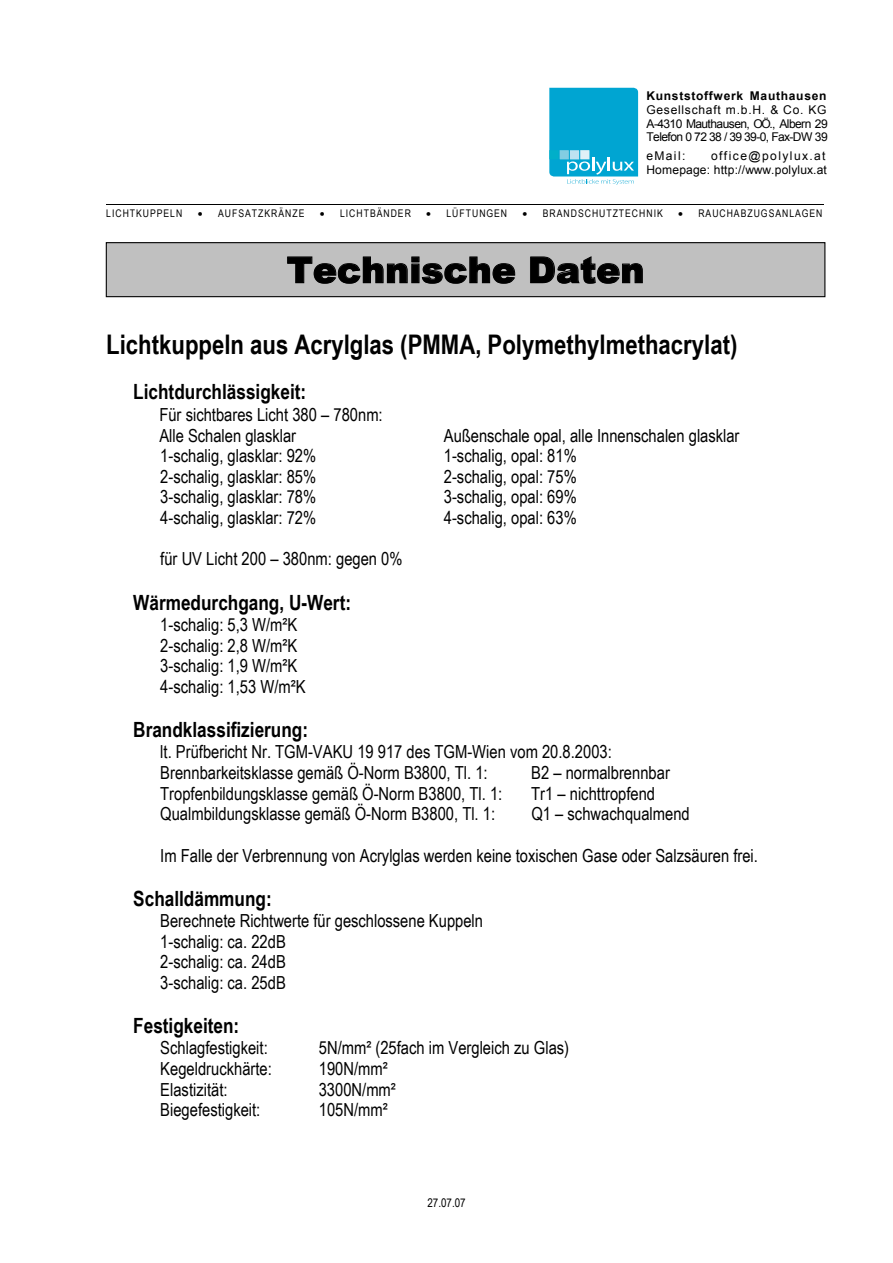
<style>
.page{position:relative;width:893px;height:1263px;background:#fff}
.page>*{position:absolute;margin:0;border:0;box-sizing:border-box;transform-origin:0 0}
.t1{font:900 36px "Arial";letter-spacing:.005em;color:#000}
.t2{font:700 27px "Arial Narrow";color:#000}
.t3{font:700 21px "Arial Narrow";color:#000}
.t4{font:18px/20.7px "Arial Narrow";color:#000}
.t5{font:12px/13.8px "Arial";letter-spacing:.01em;color:#000;text-align:justify}
.t6{font:700 12px "Arial";letter-spacing:.06em;color:#000}
.t7{font:12px "Arial Narrow";color:#000}
.t8{font:10.5px "Arial Narrow";letter-spacing:.095em;color:#000}
</style>
<div class="page">
<hr style="left:106px;top:204px;width:718px;height:1px;background:#000">
<div style="left:106px;top:243px;width:719px;height:54px;background:#c0c0c0"></div>
<div style="left:106px;top:242px;width:719px;height:55px;border:1px solid #000"></div>
<svg style="left:287px;top:257px;width:228px;height:26px"></svg>
<svg style="left:531px;top:257px;width:111px;height:26px"></svg>
<svg style="left:549px;top:88px;width:89px;height:97px;background:#24b1d8"></svg>
<p class="t6" style="left:646px;top:88px;width:181px">Kunststoffwerk Mauthausen</p>
<p class="t5" style="left:646px;top:103px;width:183px">Gesellschaft m.b.H. &amp; Co. KG A-4310 Mauthausen, OÖ., Albern 29<br>Telefon 0 72 38 / 39 39-0, Fax-DW 39</p>
<p class="t5" style="left:646px;top:149px;width:41px">eMail:</p>
<p class="t5" style="left:646px;top:150px;width:182px;text-align:right">office@polylux.at<br>Homepage: http://www.polylux.at</p>
<p class="t8" style="left:106px;top:208px;width:78px">LICHTKUPPELN</p>
<p class="t8" style="left:198px;top:208px;width:108px">• AUFSATZKRÄNZE</p>
<p class="t8" style="left:320px;top:208px;width:93px">• LICHTBÄNDER</p>
<p class="t8" style="left:426px;top:208px;width:82px">• LÜFTUNGEN</p>
<p class="t8" style="left:523px;top:208px;width:142px">• BRANDSCHUTZTECHNIK</p>
<p class="t8" style="left:678px;top:208px;width:146px">• RAUCHABZUGSANLAGEN</p>
<h1 class="t1" style="left:287px;top:250px;width:359px">Technische Daten</h1>
<h2 class="t2" style="left:106px;top:324px;width:633px">Lichtkuppeln aus Acrylglas (PMMA, Polymethylmethacrylat)</h2>
<p class="t3" style="left:133px;top:376px;width:174px">Lichtdurchlässigkeit:</p>
<p class="t4" style="left:159px;top:404px;width:225px">Für sichtbares Licht 380 – 780nm:<br>Alle Schalen glasklar</p>
<p class="t4" style="left:444px;top:425px;width:297px">Außenschale opal, alle Innenschalen glasklar</p>
<p class="t4" style="left:160px;top:445px;width:157px">1-schalig, glasklar: 92%</p>
<p class="t4" style="left:444px;top:445px;width:134px">1-schalig, opal: 81%</p>
<p class="t4" style="left:160px;top:466px;width:157px">2-schalig, glasklar: 85%</p>
<p class="t4" style="left:444px;top:466px;width:134px">2-schalig, opal: 75%</p>
<p class="t4" style="left:160px;top:487px;width:157px">3-schalig, glasklar: 78%</p>
<p class="t4" style="left:444px;top:487px;width:134px">3-schalig, opal: 69%</p>
<p class="t4" style="left:160px;top:507px;width:157px">4-schalig, glasklar: 72%</p>
<p class="t4" style="left:444px;top:507px;width:134px">4-schalig, opal: 63%</p>
<p class="t4" style="left:160px;top:549px;width:244px">für UV Licht 200 – 380nm: gegen 0%</p>
<p class="t3" style="left:133px;top:586px;width:219px">Wärmedurchgang, U-Wert:</p>
<p class="t4" style="left:160px;top:614px;width:147px">1-schalig: 5,3 W/m²K<br>2-schalig: 2,8 W/m²K<br>3-schalig: 1,9 W/m²K<br>4-schalig: 1,53 W/m²K</p>
<p class="t3" style="left:133px;top:714px;width:176px">Brandklassifizierung:</p>
<p class="t4" style="left:160px;top:741px;width:453px">lt. Prüfbericht Nr. TGM-VAKU 19 917 des TGM-Wien vom 20.8.2003:<br>Brennbarkeitsklasse gemäß Ö-Norm B3800, Tl. 1:</p>
<p class="t4" style="left:531px;top:762px;width:140px">B2 – normalbrennbar</p>
<p class="t4" style="left:160px;top:783px;width:344px">Tropfenbildungsklasse gemäß Ö-Norm B3800, Tl. 1:</p>
<p class="t4" style="left:531px;top:783px;width:125px">Tr1 – nichttropfend</p>
<p class="t4" style="left:160px;top:803px;width:336px">Qualmbildungsklasse gemäß Ö-Norm B3800, Tl. 1:</p>
<p class="t4" style="left:531px;top:803px;width:160px">Q1 – schwachqualmend</p>
<p class="t4" style="left:160px;top:845px;width:599px">Im Falle der Verbrennung von Acrylglas werden keine toxischen Gase oder Salzsäuren frei.</p>
<p class="t3" style="left:133px;top:882px;width:140px">Schalldämmung:</p>
<p class="t4" style="left:160px;top:910px;width:324px">Berechnete Richtwerte für geschlossene Kuppeln<br>1-schalig: ca. 22dB<br>2-schalig: ca. 24dB<br>3-schalig: ca. 25dB</p>
<p class="t3" style="left:133px;top:1010px;width:108px">Festigkeiten:</p>
<p class="t4" style="left:160px;top:1037px;width:109px">Schlagfestigkeit:</p>
<p class="t4" style="left:319px;top:1037px;width:252px">5N/mm² (25fach im Vergleich zu Glas)</p>
<p class="t4" style="left:160px;top:1058px;width:113px">Kegeldruckhärte:</p>
<p class="t4" style="left:319px;top:1058px;width:70px">190N/mm²</p>
<p class="t4" style="left:160px;top:1079px;width:69px">Elastizität:</p>
<p class="t4" style="left:319px;top:1079px;width:79px">3300N/mm²</p>
<p class="t4" style="left:160px;top:1099px;width:102px">Biegefestigkeit:</p>
<p class="t4" style="left:319px;top:1099px;width:70px">105N/mm²</p>
<p class="t7" style="left:427px;top:1196px;width:40px">27.07.07</p>
</div>
